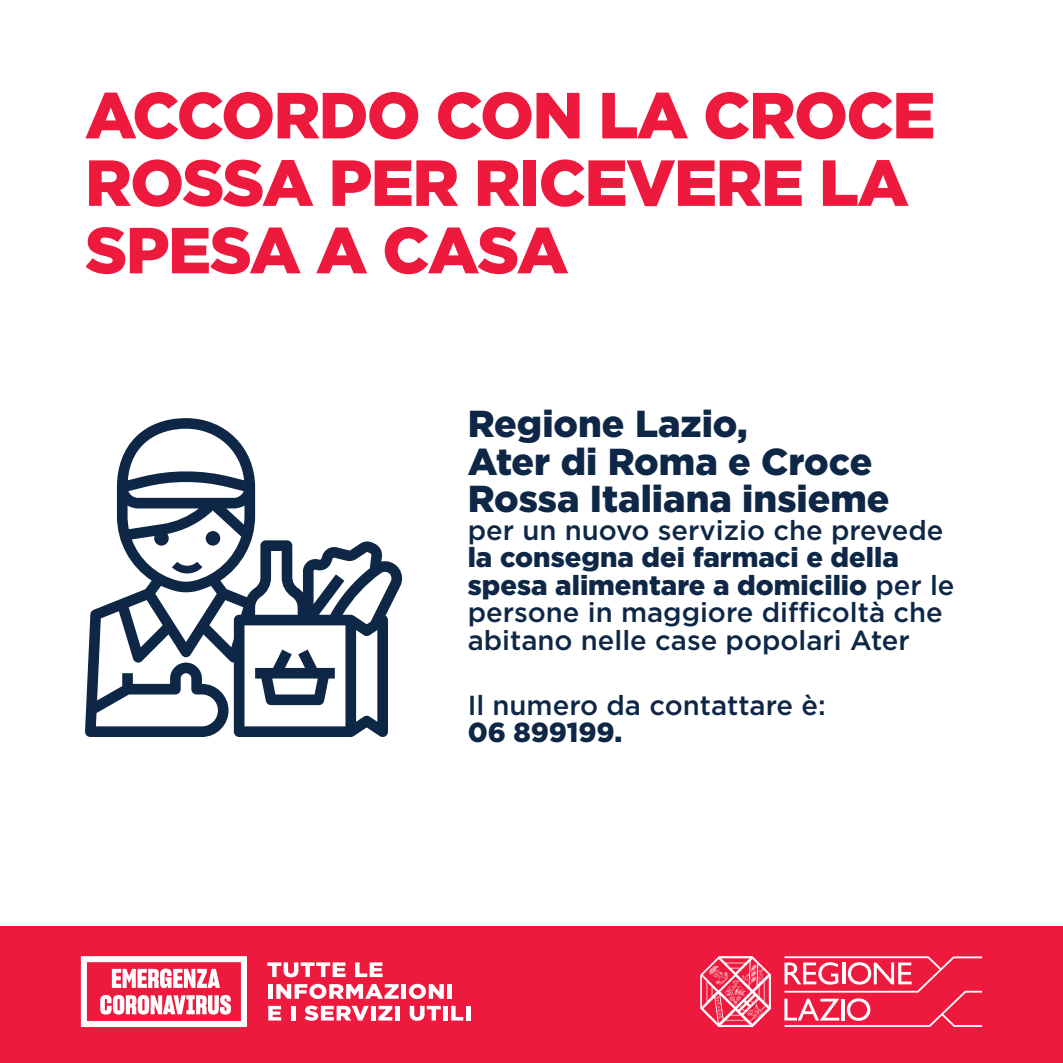
<style>
.page{position:relative;width:1063px;height:1063px;background:#fff}
.page>*{position:absolute;margin:0;border:0;box-sizing:border-box;transform-origin:0 0}
.t1{font:900 65px/67.5px "Gotham HTF";letter-spacing:-.025em;color:#ed1a3e}
.t2{font:900 37.5px/37.5px "Gotham HTF";color:#0e2746}
.t3{font:500 27.5px/27.5px "Gotham HTF";color:#0e2746}
.t4{font:900 27.5px "Gotham HTF";letter-spacing:-.005em;color:#0e2746}
.s1{font-weight:900}
</style>
<div class="page">
<div style="left:0;top:926px;width:1063px;height:137px;background:#ed1a3e"></div>
<svg style="left:81px;top:956px;width:166px;height:71px"></svg>
<svg style="left:267px;top:962px;width:79px;height:15px"></svg>
<svg style="left:355px;top:962px;width:28px;height:15px"></svg>
<div style="left:268px;top:984px;width:5px;height:15px;background:#fff"></div>
<svg style="left:276px;top:984px;width:123px;height:15px"></svg>
<hr style="left:402px;top:984px;width:4px;height:15px;background:#fff">
<svg style="left:409px;top:984px;width:35px;height:15px"></svg>
<div style="left:447px;top:984px;width:5px;height:15px;background:#fff"></div>
<svg style="left:268px;top:1006px;width:13px;height:15px"></svg>
<hr style="left:291px;top:1006px;width:4px;height:15px;background:#fff">
<svg style="left:304px;top:1006px;width:65px;height:15px"></svg>
<hr style="left:371px;top:1006px;width:4px;height:15px;background:#fff">
<svg style="left:378px;top:1006px;width:14px;height:15px"></svg>
<div style="left:395px;top:1006px;width:5px;height:15px;background:#fff"></div>
<svg style="left:410px;top:1006px;width:31px;height:15px"></svg>
<div style="left:443px;top:1006px;width:5px;height:15px;background:#fff"></div>
<svg style="left:451px;top:1006px;width:12px;height:15px"></svg>
<hr style="left:466px;top:1006px;width:4px;height:15px;background:#fff">
<svg style="left:784px;top:956px;width:198px;height:71px"></svg>
<svg style="left:700px;top:956px;width:71px;height:71px"></svg>
<svg style="left:85px;top:418px;width:318px;height:319px"></svg>
<svg style="left:255px;top:650px;width:80px;height:55px"></svg>
<div style="left:206px;top:531px;width:14px;height:15px;background:#0e2746;border-radius:50%"></div>
<svg style="left:172px;top:562px;width:30px;height:11px"></svg>
<h1 class="t1" style="left:85px;top:80px;width:852px">ACCORDO CON LA CROCE<br>ROSSA PER RICEVERE LA<br>SPESA A CASA</h1>
<h2 class="t2" style="left:468px;top:404px;width:423px">Regione Lazio,<br>Ater di Roma e Croce<br>Rossa Italiana insieme</h2>
<p class="t3" style="left:468px;top:516px;width:477px">per un nuovo servizio che prevede</p>
<p class="t3" style="left:468px;top:543px;width:488px"><span class="s1">la consegna dei farmaci e della spesa alimentare a domicilio</span> per le persone in maggiore difficoltà che abitano nelle case popolari Ater</p>
<p class="t3" style="left:468px;top:691px;width:360px">Il numero da contattare è:</p>
<p class="t4" style="left:468px;top:716px;width:156px">06 899199.</p>
</div>
